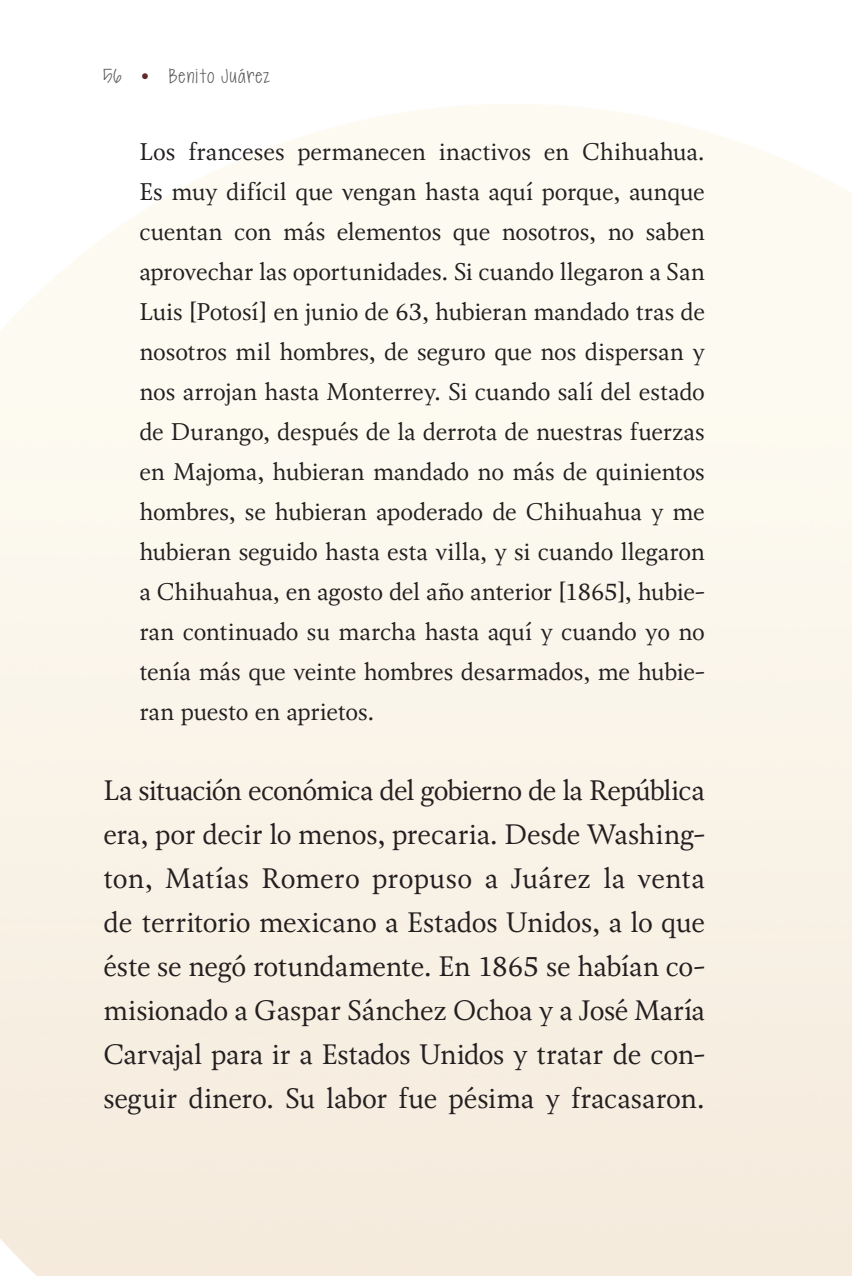
<style>
.page{position:relative;width:852px;height:1276px;background:#fff}
.page>*{position:absolute;margin:0;border:0;box-sizing:border-box;transform-origin:0 0}
.t1{font:28px/44px "Soberana Texto";letter-spacing:-.01em;color:#231f20;text-align:justify}
.t2{font:24px/40px "Soberana Texto";letter-spacing:-.015em;color:#231f20;text-align:justify}
.t3{font:18px "KG Seven Sixteen";letter-spacing:.1em;color:#57585a}
.s1{font-family:"Minion Pro";font-size:22px;color:#60282a}
</style>
<div class="page">
<p class="t3" style="left:103px;top:62px;width:168px">56 <span class="s1">•</span> Benito Juárez</p>
<p class="t2" style="left:139px;top:131px;width:566px">Los franceses permanecen inactivos en Chihuahua.<br>Es muy difícil que vengan hasta aquí porque, aunque cuentan con más elementos que nosotros, no saben aprovechar las oportunidades. Si cuando llegaron a San Luis [Potosí] en junio de 63, hubieran mandado tras de nosotros mil hombres, de seguro que nos dispersan y nos arrojan hasta Monterrey. Si cuando salí del estado de Durango, después de la derrota de nuestras fuerzas en Majoma, hubieran mandado no más de quinientos hombres, se hubieran apoderado de Chihuahua y me hubieran seguido hasta esta villa, y si cuando llegaron a Chihuahua, en agosto del año anterior [1865], hubie&shy;ran continuado su marcha hasta aquí y cuando yo no tenía más que veinte hombres desarmados, me hubie&shy;ran puesto en aprietos.</p>
<p class="t1" style="left:103px;top:768px;width:603px">La situación económica del gobierno de la República era, por decir lo menos, precaria. Desde Washing&shy;ton, Matías Romero propuso a Juárez la venta de territorio mexicano a Estados Unidos, a lo que éste se negó rotundamente. En 1865 se habían co&shy;misionado a Gaspar Sánchez Ochoa y a José María Carvajal para ir a Estados Unidos y tratar de con&shy;seguir dinero. Su labor fue pésima y fracasaron.</p>
</div>
